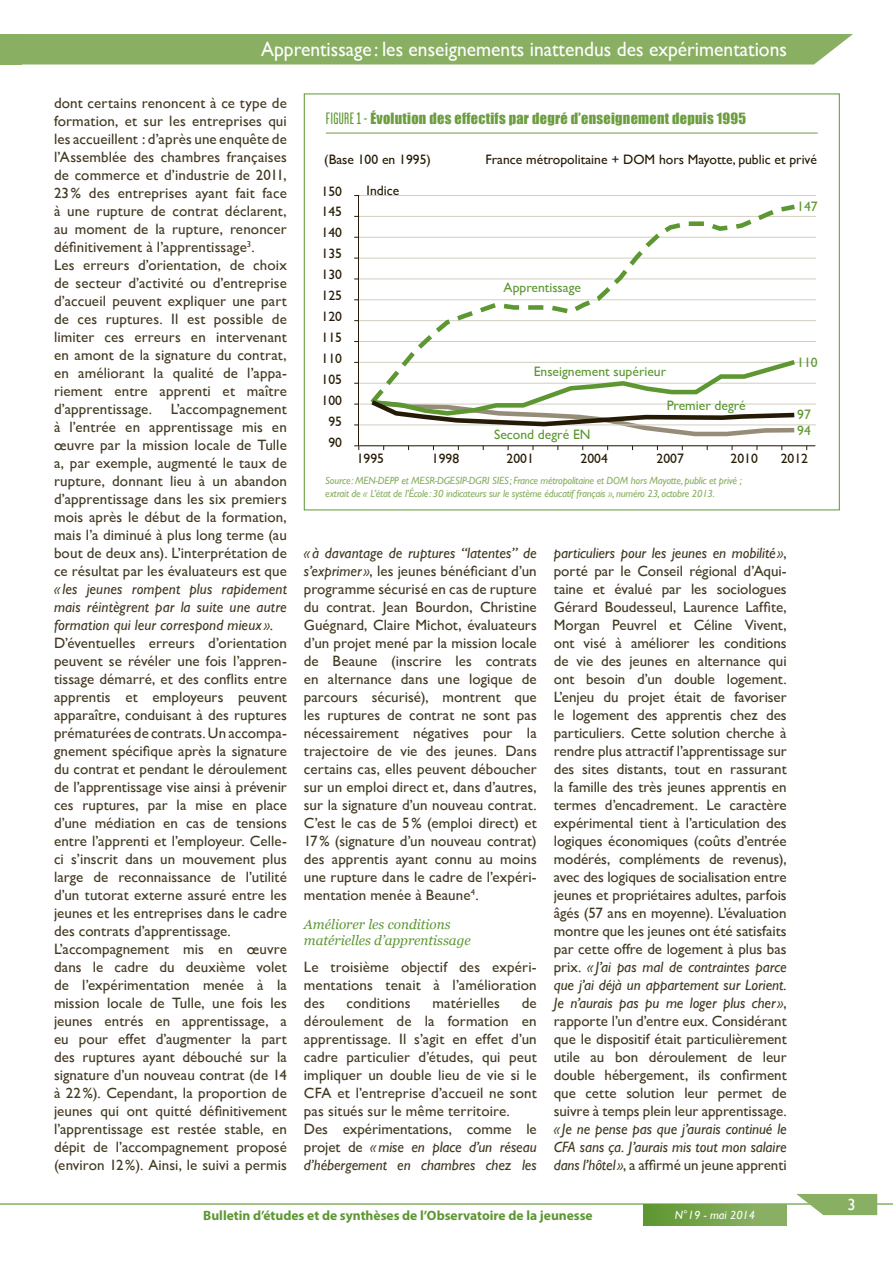
<style>
.page{position:relative;width:893px;height:1263px;background:#fff}
.page>*{position:absolute;margin:0;border:0;box-sizing:border-box;transform-origin:0 0}
.titre_etude{font:20.7px "Gill Sans";color:#fff;scale:.94 1}
.contenu{font:16.5px "Gill Sans";color:#fff}
.texte_courant{font:15px/18px "Gill Sans";letter-spacing:.005em;color:#433922;text-align:justify}
.texte_courant-2{font:italic 15px/18px "Gill Sans";letter-spacing:-.005em;color:#433922;text-align:justify}
.titre{font:14.25px "Impact";letter-spacing:.02em;color:#6c9e3f}
.t1{font:13.65px/20.9px "Gill Sans";color:#251a05;text-align:center}
.t2{font:13.65px/16.5px "Gill Sans";color:#5c9731}
.t3{font:700 13.5px "Myriad Pro";color:#5c9731}
.intertitre_N2{font:italic 13.5px/16.2px "Georgia";color:#5c9731}
.numéro_edition{font:italic 12px "Gill Sans";color:#fff}
.LEG_GRAPHIQUE{font:italic 10.5px/13.5px "Gill Sans";letter-spacing:-.02em;color:#88af62}
.s1{font-style:italic}
.s2{font-family:"LM Tone";font-size:16.5px;color:#5c9731}
.s3{font-style:normal}
</style>
<div class="page">
<hr style="left:0;top:1203px;width:893px;height:1px;background:#5c9731">
<div style="left:643px;top:1204px;width:144px;height:21px;background:linear-gradient(to right,#5f9831,#8fb36b)"></div>
<svg style="left:796px;top:1194px;width:81px;height:21px;background:#9abb7a"></svg>
<div style="left:21px;top:34px;width:832px;height:31px;background:#88af62"></div>
<div style="left:0;top:34px;width:21px;height:31px;background:#88af62"></div>
<hr style="left:326px;top:133px;width:492px;height:1px;background:#6c9e3f">
<hr style="left:359px;top:445px;width:456px;height:1px;background:#251a05">
<hr style="left:358px;top:196px;width:1px;height:250px;background:#251a05">
<hr style="left:359px;top:195px;width:457px;height:1px;background:#d2cdc1">
<hr style="left:359px;top:216px;width:457px;height:1px;background:#d2cdc1">
<hr style="left:359px;top:237px;width:457px;height:1px;background:#d2cdc1">
<hr style="left:359px;top:258px;width:457px;height:1px;background:#d2cdc1">
<hr style="left:359px;top:279px;width:457px;height:1px;background:#d2cdc1">
<hr style="left:359px;top:299px;width:457px;height:1px;background:#d2cdc1">
<hr style="left:359px;top:320px;width:457px;height:1px;background:#d2cdc1">
<hr style="left:359px;top:341px;width:457px;height:1px;background:#d2cdc1">
<hr style="left:359px;top:362px;width:457px;height:1px;background:#d2cdc1">
<hr style="left:359px;top:383px;width:457px;height:1px;background:#d2cdc1">
<hr style="left:359px;top:404px;width:457px;height:1px;background:#d2cdc1">
<hr style="left:359px;top:424px;width:457px;height:1px;background:#d2cdc1">
<svg style="left:354px;top:445px;width:5px;height:5px"></svg>
<svg style="left:366px;top:204px;width:434px;height:153px"></svg>
<svg style="left:366px;top:357px;width:434px;height:80px"></svg>
<p class="titre_etude" style="left:261px;top:37px;width:561px">Apprentissage : les enseignements inattendus des expérimentations</p>
<p class="texte_courant" style="left:54px;top:94px;width:234px">dont certains renoncent à ce type de formation, et sur les entreprises qui les accueillent : d’après une enquête de l’Assemblée des chambres françaises de commerce et d’industrie de 2011, 23% des entreprises ayant fait face à une rupture de contrat déclarent, au moment de la rupture, renoncer définitivement à l’apprentissage<sup>3</sup>.</p>
<p class="texte_courant" style="left:54px;top:256px;width:234px">Les erreurs d’orientation, de choix de secteur d’activité ou d’entreprise d’accueil peuvent expliquer une part de ces ruptures. Il est possible de limiter ces erreurs en intervenant en amont de la signature du contrat, en améliorant la qualité de l’appa&shy;riement entre apprenti et maître d’apprentissage. L’accompagnement à l’entrée en apprentissage mis en œuvre par la mission locale de Tulle a, par exemple, augmenté le taux de rupture, donnant lieu à un abandon d’apprentissage dans les six premiers mois après le début de la formation, mais l’a diminué à plus long terme (au bout de deux ans). L’interprétation de ce résultat par les évaluateurs est que <span class="s1">« les jeunes rompent plus rapidement mais réintègrent par la suite une autre formation qui leur correspond mieux »</span>.</p>
<p class="texte_courant" style="left:54px;top:634px;width:234px">D’éventuelles erreurs d’orientation peuvent se révéler une fois l’appren&shy;tissage démarré, et des conflits entre apprentis et employeurs peuvent apparaître, conduisant à des ruptures prématurées de contrats. Un accompa&shy;gnement spécifique après la signature du contrat et pendant le déroulement de l’apprentissage vise ainsi à prévenir ces ruptures, par la mise en place d’une médiation en cas de tensions entre l’apprenti et l’employeur. Celle&shy;ci s’inscrit dans un mouvement plus large de reconnaissance de l’utilité d’un tutorat externe assuré entre les jeunes et les entreprises dans le cadre des contrats d’apprentissage.</p>
<p class="texte_courant" style="left:54px;top:940px;width:234px">L’accompagnement mis en œuvre dans le cadre du deuxième volet de l’expérimentation menée à la mission locale de Tulle, une fois les jeunes entrés en apprentissage, a eu pour effet d’augmenter la part des ruptures ayant débouché sur la signature d’un nouveau contrat (de 14 à 22%). Cependant, la proportion de jeunes qui ont quitté définitivement l’apprentissage est restée stable, en dépit de l’accompagnement proposé (environ 12%). Ainsi, le suivi a permis</p>
<p class="titre" style="left:326px;top:108px;width:422px"><span class="s2">FIGURE 1 -</span> Évolution des effectifs par degré d’enseignement depuis 1995</p>
<p class="t1" style="left:324px;top:149px;width:108px">(Base 100 en 1995)</p>
<p class="t1" style="left:485px;top:149px;width:333px">France métropolitaine + DOM hors Mayotte, public et privé</p>
<p class="t1" style="left:321px;top:180px;width:22px">150<br>145<br>140<br>135<br>130<br>125<br>120<br>115<br>110<br>105<br>100<br>95<br>90</p>
<p class="t1" style="left:367px;top:179px;width:34px">Indice</p>
<p class="t2" style="left:504px;top:279px;width:79px">Apprentissage</p>
<p class="t2" style="left:534px;top:363px;width:134px">Enseignement supérieur</p>
<p class="t2" style="left:494px;top:426px;width:98px">Second degré EN</p>
<p class="t2" style="left:667px;top:397px;width:81px">Premier degré</p>
<p class="t2" style="left:797px;top:198px;width:22px">147</p>
<p class="t2" style="left:797px;top:354px;width:22px">110</p>
<p class="t2" style="left:797px;top:405px;width:15px">97<br>94</p>
<p class="t1" style="left:357px;top:448px;width:29px">1995</p>
<p class="t1" style="left:432px;top:448px;width:29px">1998</p>
<p class="t1" style="left:507px;top:448px;width:29px">2001</p>
<p class="t1" style="left:581px;top:448px;width:29px">2004</p>
<p class="t1" style="left:657px;top:448px;width:29px">2007</p>
<p class="t1" style="left:730px;top:448px;width:29px">2010</p>
<p class="t1" style="left:781px;top:448px;width:29px">2012</p>
<p class="LEG_GRAPHIQUE" style="left:325px;top:473px;width:418px">Source: MEN-DEPP et MESR-DGESIP-DGRI SIES; France métropolitaine et DOM hors Mayotte, public et privé ; extrait de « L’état de l’École: 30 indicateurs sur le système éducatif français », numéro 23, octobre 2013.</p>
<p class="texte_courant" style="left:304px;top:544px;width:234px"><span class="s1">«à davantage de ruptures “latentes” de s’exprimer »</span>, les jeunes bénéficiant d’un programme sécurisé en cas de rupture du contrat. Jean Bourdon, Christine Guégnard, Claire Michot, évaluateurs d’un projet mené par la mission locale de Beaune (inscrire les contrats en alternance dans une logique de parcours sécurisé), montrent que les ruptures de contrat ne sont pas nécessairement négatives pour la trajectoire de vie des jeunes. Dans certains cas, elles peuvent déboucher sur un emploi direct et, dans d’autres, sur la signature d’un nouveau contrat.<br>C’est le cas de 5% (emploi direct) et 17% (signature d’un nouveau contrat) des apprentis ayant connu au moins une rupture dans le cadre de l’expéri&shy;mentation menée à Beaune<sup>4</sup>.</p>
<p class="intertitre_N2" style="left:304px;top:916px;width:168px">Améliorer les conditions matérielles d’apprentissage</p>
<p class="texte_courant" style="left:304px;top:958px;width:234px">Le troisième objectif des expéri&shy;mentations tenait à l’amélioration des</p>
<p class="texte_courant" style="left:347px;top:994px;width:66px">conditions</p>
<p class="texte_courant" style="left:432px;top:994px;width:69px">matérielles</p>
<p class="texte_courant" style="left:304px;top:994px;width:234px;text-indent:218px">de déroulement de la formation en apprentissage. Il s’agit en effet d’un cadre particulier d’études, qui peut impliquer un double lieu de vie si le CFA et l’entreprise d’accueil ne sont pas situés sur le même territoire.</p>
<p class="texte_courant-2" style="left:304px;top:1120px;width:234px"><span class="s3">Des expérimentations, comme le projet de</span> «mise en place d’un réseau d’hébergement en chambres chez les</p>
<p class="texte_courant" style="left:554px;top:544px;width:234px"><span class="s1">particuliers pour les jeunes en mobilité»</span>, porté par le Conseil régional d’Aqui&shy;taine et évalué par les sociologues Gérard Boudesseul, Laurence Laffite, Morgan Peuvrel et Céline Vivent, ont visé à améliorer les conditions de vie des jeunes en alternance qui ont besoin d’un double logement.<br>L’enjeu du projet était de favoriser le logement des apprentis chez des particuliers. Cette solution cherche à rendre plus attractif l’apprentissage sur des sites distants, tout en rassurant la famille des très jeunes apprentis en termes d’encadrement. Le caractère expérimental tient à l’articulation des logiques économiques (coûts d’entrée modérés, compléments de revenus), avec des logiques de socialisation entre jeunes et propriétaires adultes, parfois âgés (57 ans en moyenne). L’évaluation montre que les jeunes ont été satisfaits par cette offre de logement à plus bas prix. <span class="s1">«J’ai pas mal de contraintes parce que j’ai déjà un appartement sur Lorient.<br>Je n’aurais pas pu me loger plus cher»</span>, rapporte l’un d’entre eux. Considérant que le dispositif était particulièrement utile au bon déroulement de leur double hébergement, ils confirment que cette solution leur permet de suivre à temps plein leur apprentissage. <span class="s1">«Je ne pense pas que j’aurais continué le CFA sans ça. J’aurais mis tout mon salaire dans l’hôtel»</span>, a affirmé un jeune apprenti</p>
<p class="t3" style="left:203px;top:1206px;width:391px">Bulletin d’études et de synthèses de l’Observatoire de la jeunesse</p>
<p class="numéro_edition" style="left:675px;top:1208px;width:82px">N°19 - mai 2014</p>
<p class="contenu" style="left:847px;top:1195px;width:10px">3</p>
</div>
